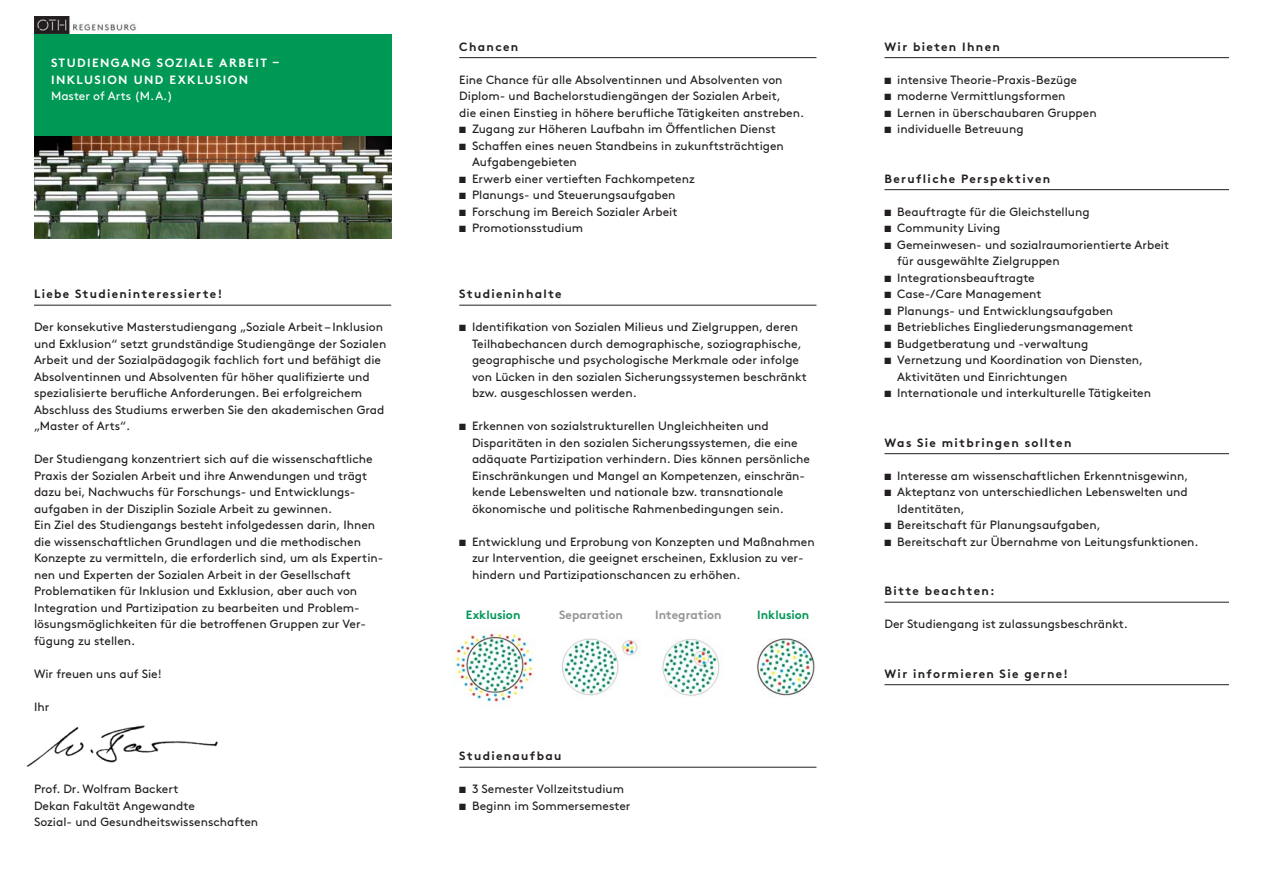
<style>
.page{position:relative;width:1263px;height:893px;background:#fff}
.page>*{position:absolute;margin:0;border:0;box-sizing:border-box;transform-origin:0 0}
.t1{font:12px/16.5px "Brown Pro";color:#231f20}
.t2{font:700 12px "Brown Pro";letter-spacing:.11em;color:#231f20}
.t3{font:700 12px/16.5px "Brown Pro";letter-spacing:.12em;color:#fff}
.t4{font:700 12px "Brown Pro";color:#939598}
.t5{font:12px "Brown Pro";color:#fff}
.t6{font:700 12px "Brown Pro";color:#009855}
</style>
<div class="page">
<hr style="left:459px;top:57px;width:357px;height:1px;background:#231f20">
<hr style="left:459px;top:305px;width:357px;height:1px;background:#231f20">
<hr style="left:459px;top:767px;width:357px;height:1px;background:#231f20">
<hr style="left:34px;top:305px;width:357px;height:1px;background:#231f20">
<div style="left:34px;top:34px;width:357px;height:102px;background:#009855"></div>
<img style="left:34px;top:16px;width:102px;height:18px">
<hr style="left:884px;top:57px;width:345px;height:1px;background:#231f20">
<hr style="left:884px;top:189px;width:345px;height:1px;background:#231f20">
<hr style="left:884px;top:453px;width:345px;height:1px;background:#231f20">
<hr style="left:884px;top:602px;width:345px;height:1px;background:#231f20">
<hr style="left:884px;top:684px;width:345px;height:1px;background:#231f20">
<img style="left:26px;top:725px;width:192px;height:42px">
<img style="left:453px;top:627px;width:82px;height:80px">
<img style="left:561px;top:638px;width:80px;height:58px">
<img style="left:662px;top:639px;width:60px;height:57px">
<img style="left:757px;top:638px;width:58px;height:58px">
<img style="left:34px;top:136px;width:357px;height:102px">
<p class="t3" style="left:51px;top:56px;width:229px">STUDIENGANG SOZIALE ARBEIT –<br>INKLUSION UND EXKLUSION</p>
<p class="t5" style="left:51px;top:92px;width:123px">Master of Arts (M.A.)</p>
<p class="t2" style="left:34px;top:289px;width:190px">Liebe Studieninteressierte!</p>
<p class="t1" style="left:34px;top:320px;width:354px">Der konsekutive Masterstudiengang „Soziale Arbeit – Inklusion und Exklusion“ setzt grundständige Studiengänge der Sozialen Arbeit und der Sozialpädagogik fachlich fort und befähigt die Absolventinnen und Absolventen für höher qualifizierte und spezialisierte berufliche Anforderungen. Bei erfolgreichem Abschluss des Studiums erwerben Sie den akademischen Grad „Master of Arts“.</p>
<p class="t1" style="left:34px;top:452px;width:351px">Der Studiengang konzentriert sich auf die wissenschaft liche Praxis der Sozialen Arbeit und ihre Anwendungen und trägt dazu bei, Nachwuchs für Forschungs- und Entwicklungs&shy;aufgaben in der Disziplin Soziale Arbeit zu gewinnen.<br>Ein Ziel des Studiengangs besteht infolgedessen darin, Ihnen die wissenschaftlichen Grundlagen und die methodischen Konzepte zu vermitteln, die erforderlich sind, um als Expertin&shy;nen und Experten der Sozialen Arbeit in der Gesellschaft Problematiken für Inklusion und Ex klusion, aber auch von Integration und Partizipation zu bearbeiten und Problem&shy;lösungsmöglichkeiten für die betroffenen Gruppen zur Ver&shy;fügung zu stellen.</p>
<p class="t1" style="left:34px;top:667px;width:129px">Wir freuen uns auf Sie!</p>
<p class="t1" style="left:34px;top:700px;width:17px">Ihr</p>
<p class="t1" style="left:34px;top:782px;width:226px">Prof. Dr. Wolfram Backert<br>Dekan Fakultät Angewandte<br>Sozial- und Gesundheitswissenschaften</p>
<p class="t2" style="left:459px;top:42px;width:61px">Chancen</p>
<p class="t1" style="left:459px;top:73px;width:346px">Eine Chance für alle Absolventinnen und Absolventen von<br>Diplom- und Bachelorstudiengängen der Sozialen Arbeit,<br>die einen Einstieg in höhere berufliche Tätigkeiten anstreben.</p>
<p class="t1" style="left:459px;top:122px;width:318px">■ Zugang zur Höheren Laufbahn im Öffentlichen Dienst</p>
<p class="t1" style="left:472px;top:139px;width:313px;text-indent:-13px">■ Schaffen eines neuen Standbeins in zukunftsträchtigen<br>Aufgabengebieten</p>
<p class="t1" style="left:459px;top:172px;width:237px">■ Erwerb einer vertieften Fachkompetenz</p>
<p class="t1" style="left:459px;top:188px;width:218px">■ Planungs- und Steuerungsaufgaben</p>
<p class="t1" style="left:459px;top:205px;width:220px">■ Forschung im Bereich Sozialer Arbeit</p>
<p class="t1" style="left:459px;top:221px;width:125px">■ Promotionsstudium</p>
<p class="t2" style="left:459px;top:289px;width:104px">Studieninhalte</p>
<p class="t1" style="left:472px;top:320px;width:336px;text-indent:-13px">■ Identifikation von Sozialen Milieus und Zielgruppen, deren Teilhabechancen durch demographische, soziographische, geographische und psychologische Merkmale oder infolge von Lücken in den sozialen Sicherungssystemen beschränkt bzw. ausgeschlossen werden.</p>
<p class="t1" style="left:472px;top:419px;width:339px;text-indent:-13px">■ Erkennen von sozialstrukturellen Ungleichheiten und Disparitäten in den sozialen Sicherungssystemen, die eine adäquate Partizipation verhindern. Dies können persönliche Einschränkungen und Mangel an Kompetenzen, einschrän&shy;kende Lebenswelten und nationale bzw. transnationale ökonomische und politische Rahmenbedingungen sein.</p>
<p class="t1" style="left:472px;top:535px;width:344px;text-indent:-13px">■ Entwicklung und Erprobung von Konzepten und Maßnahmen zur Intervention, die geeignet erscheinen, Exklusion zu ver&shy;hindern und Partizipationschancen zu erhöhen.</p>
<p class="t6" style="left:466px;top:611px;width:56px">Exklusion</p>
<p class="t4" style="left:559px;top:611px;width:65px">Separation</p>
<p class="t4" style="left:655px;top:611px;width:68px">Integration</p>
<p class="t6" style="left:757px;top:611px;width:54px">Inklusion</p>
<p class="t2" style="left:459px;top:751px;width:104px">Studienaufbau</p>
<p class="t1" style="left:459px;top:782px;width:166px">■ 3 Semester Vollzeitstudium</p>
<p class="t1" style="left:459px;top:799px;width:173px">■ Beginn im Sommersemester</p>
<p class="t2" style="left:884px;top:42px;width:117px">Wir bieten Ihnen</p>
<p class="t1" style="left:884px;top:73px;width:194px">■ intensive Theorie-Praxis-Bezüge</p>
<p class="t1" style="left:884px;top:89px;width:183px">■ moderne Vermittlungsformen</p>
<p class="t1" style="left:884px;top:106px;width:214px">■ Lernen in überschaubaren Gruppen</p>
<p class="t1" style="left:884px;top:122px;width:141px">■ individuelle Betreuung</p>
<p class="t2" style="left:884px;top:174px;width:167px">Berufliche Perspektiven</p>
<p class="t1" style="left:884px;top:205px;width:207px">■ Beauftragte für die Gleichstellung</p>
<p class="t1" style="left:884px;top:221px;width:117px">■ Community Living</p>
<p class="t1" style="left:897px;top:238px;width:273px;text-indent:-13px">■ Gemeinwesen- und sozialraumorientierte Arbeit für ausgewählte Zielgruppen</p>
<p class="t1" style="left:884px;top:271px;width:152px">■ Integrationsbeauftragte</p>
<p class="t1" style="left:884px;top:287px;width:159px">■ Case-/Care Management</p>
<p class="t1" style="left:884px;top:304px;width:230px">■ Planungs- und Entwicklungsaufgaben</p>
<p class="t1" style="left:884px;top:320px;width:250px">■ Betriebliches Eingliederungsmanagement</p>
<p class="t1" style="left:884px;top:337px;width:205px">■ Budgetberatung und -verwaltung</p>
<p class="t1" style="left:897px;top:353px;width:247px;text-indent:-13px">■ Vernetzung und Koordination von Diensten,<br>Aktivitäten und Einrichtungen</p>
<p class="t1" style="left:884px;top:386px;width:268px">■ Internationale und interkulturelle Tätigkeiten</p>
<p class="t2" style="left:884px;top:438px;width:188px">Was Sie mitbringen sollten</p>
<p class="t1" style="left:884px;top:469px;width:305px">■ Interesse am wissenschaftlichen Erkenntnisgewinn,</p>
<p class="t1" style="left:897px;top:485px;width:292px;text-indent:-13px">■ Akteptanz von unterschiedlichen Lebenswelten und<br>Identitäten,</p>
<p class="t1" style="left:884px;top:518px;width:218px">■ Bereitschaft für Planungsaufgaben,</p>
<p class="t1" style="left:884px;top:535px;width:316px">■ Bereitschaft zur Übernahme von Leitungsfunktionen.</p>
<p class="t2" style="left:884px;top:586px;width:112px">Bitte beachten:</p>
<p class="t1" style="left:884px;top:617px;width:245px">Der Studiengang ist zulassungsbeschränkt.</p>
<p class="t2" style="left:884px;top:669px;width:185px">Wir informieren Sie gerne!</p>
</div>
